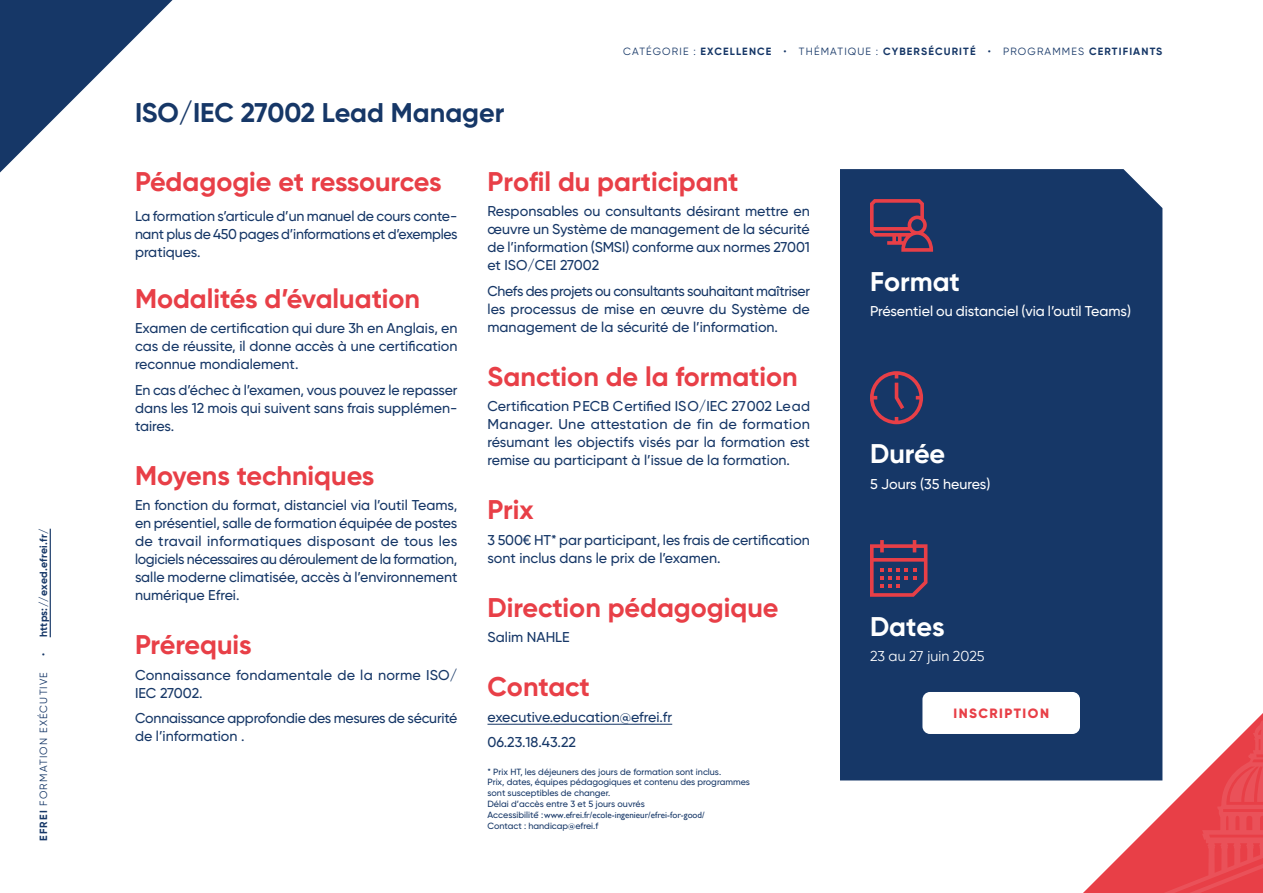
<style>
.page{position:relative;width:1263px;height:893px;background:#fff}
.page>*{position:absolute;margin:0;border:0;box-sizing:border-box;transform-origin:0 0}
.t1{font:700 27px "Gilroy";color:#e83f47}
.t2{font:700 27px "Gilroy";color:#163767}
.t3{font:700 27px "Gilroy";color:#fff}
.t4{font:500 14.25px/18px "Gilroy";color:#163767;text-align:justify}
.t5{font:500 14.25px "Gilroy";color:#fff}
.t6{font:14.25px "Gilroy";color:#fff}
.t7{font:800 13.5px "Gilroy";letter-spacing:.11em;color:#e83f47}
.t8{font:700 10.5px "Gilroy";letter-spacing:.105em;color:#163767}
.t9{font:10.5px "Gilroy";letter-spacing:.11em;color:#163767}
.t10{font:700 10.5px "Gilroy";letter-spacing:.02em;color:#163767}
.t11{font:500 9px/10.8px "Gilroy";color:#163767}
.t12{font:9px "Gill Sans";color:#163767}
.s1{font-weight:400}
.s2{font-weight:700}
.s3{font-family:"Gilroy";font-weight:500}
</style>
<div class="page">
<hr style="left:487px;top:724px;width:185px;height:1px;background:#163767">
<div style="left:840px;top:169px;width:322px;height:611px;background:#163767"></div>
<svg style="left:870px;top:199px;width:63px;height:53px;background:#5c395c"></svg>
<svg style="left:870px;top:371px;width:53px;height:53px;background:#4b385e"></svg>
<svg style="left:870px;top:540px;width:57px;height:57px;background:#60395b"></svg>
<div style="left:922px;top:692px;width:158px;height:42px;background:#fff;border-radius:8px"></div>
<svg style="left:0;top:0;width:172px;height:172px"></svg>
<hr style="left:50px;top:529px;width:1px;height:108px;background:#163767">
<svg style="left:1083px;top:713px;width:180px;height:180px"></svg>
<p class="t10" style="left:37px;top:656px;width:129px;rotate:-90deg"><span class="s1">•</span> https://exed.efrei.fr/</p>
<p class="t9" style="left:38px;top:841px;width:170px;rotate:-90deg"><span class="s2">EFREI</span> FORMATION EXÉCUTIVE</p>
<h1 class="t2" style="left:135px;top:96px;width:371px">ISO/IEC 27002 Lead Manager</h1>
<p class="t8" style="left:623px;top:45px;width:541px"><span class="s1">CATÉGORIE :</span> EXCELLENCE <span class="s1">• THÉMATIQUE :</span> CYBERSÉCURITÉ <span class="s1">• PROGRAMMES</span> CERTIFIANTS</p>
<h1 class="t1" style="left:135px;top:164px;width:308px">Pédagogie et ressources</h1>
<p class="t4" style="left:135px;top:208px;width:324px">La formation s’articule d’un manuel de cours conte&shy;nant plus de 450 pages d’informations et d’exemples pratiques.</p>
<h1 class="t1" style="left:135px;top:281px;width:287px">Modalités d’évaluation</h1>
<p class="t4" style="left:135px;top:320px;width:324px">Examen de certification qui dure 3h en Anglais, en cas de réussite, il donne accès à une certification reconnue mondialement.</p>
<p class="t4" style="left:135px;top:382px;width:324px">En cas d’échec à l’examen, vous pouvez le repasser dans les 12 mois qui suivent sans frais supplémen&shy;taires.</p>
<h1 class="t1" style="left:135px;top:458px;width:241px">Moyens techniques</h1>
<p class="t4" style="left:135px;top:497px;width:324px">En fonction du format, distanciel via l’outil Teams, en présentiel, salle de formation équipée de postes de travail informatiques disposant de tous les logiciels nécessaires au déroulement de la formation, salle moderne climatisée, accès à l’environnement numérique Efrei.</p>
<h1 class="t1" style="left:135px;top:628px;width:118px">Prérequis</h1>
<p class="t4" style="left:135px;top:667px;width:324px">Connaissance fondamentale de la norme ISO/<br>IEC 27002.</p>
<p class="t4" style="left:135px;top:710px;width:324px">Connaissance approfondie des mesures de sécurité de l’information .</p>
<h1 class="t1" style="left:487px;top:164px;width:253px">Profil du participant</h1>
<p class="t4" style="left:487px;top:203px;width:324px">Responsables ou consultants désirant mettre en œuvre un Système de management de la sécurité de l’information (SMSI) conforme aux normes 27001 et ISO/CEI 27002</p>
<p class="t4" style="left:487px;top:283px;width:324px">Chefs des projets ou consultants souhaitant maîtriser les processus de mise en œuvre du Système de management de la sécurité de l’information.</p>
<h1 class="t1" style="left:487px;top:359px;width:312px">Sanction de la formation</h1>
<p class="t4" style="left:487px;top:398px;width:324px">Certification PECB Certified ISO/IEC 27002 Lead Manager. Une attestation de fin de formation résumant les objectifs visés par la formation est remise au participant à l’issue de la formation.</p>
<h1 class="t1" style="left:487px;top:493px;width:48px">Prix</h1>
<p class="t4" style="left:487px;top:532px;width:324px">3 500€ HT* par participant, les frais de certification sont inclus dans le prix de l’examen.</p>
<h1 class="t1" style="left:487px;top:590px;width:293px">Direction pédagogique</h1>
<p class="t4" style="left:487px;top:629px;width:84px">Salim NAHLE</p>
<h1 class="t1" style="left:487px;top:670px;width:104px">Contact</h1>
<p class="t4" style="left:487px;top:705px;width:186px;line-height:25.5px">executive.education@efrei.fr<br>06.23.18.43.22</p>
<p class="t11" style="left:487px;top:766px;width:264px">* Prix HT, les déjeuners des jours de formation sont inclus.<br>Prix, dates, équipes pédagogiques et contenu des programmes sont susceptibles de changer.<br>Délai d’accès entre 3 et 5 jours ouvrés</p>
<p class="t12" style="left:487px;top:809px;width:219px"><span class="s3">Accessibilité́:</span> www.efrei.fr/ecole-ingenieur/efrei-for-good/</p>
<p class="t11" style="left:487px;top:820px;width:112px">Contact : handicap@efrei.f</p>
<h1 class="t3" style="left:870px;top:264px;width:91px">Format</h1>
<p class="t5" style="left:870px;top:305px;width:262px">Présentiel ou distanciel (via l’outil Teams)</p>
<h1 class="t3" style="left:870px;top:437px;width:77px">Durée</h1>
<p class="t5" style="left:870px;top:477px;width:122px">5 Jours (35 heures)</p>
<h1 class="t3" style="left:870px;top:609px;width:76px">Dates</h1>
<p class="t6" style="left:870px;top:647px;width:116px">23 au 27 juin 2025</p>
<p class="t7" style="left:953px;top:708px;width:97px">INSCRIPTION</p>
</div>
